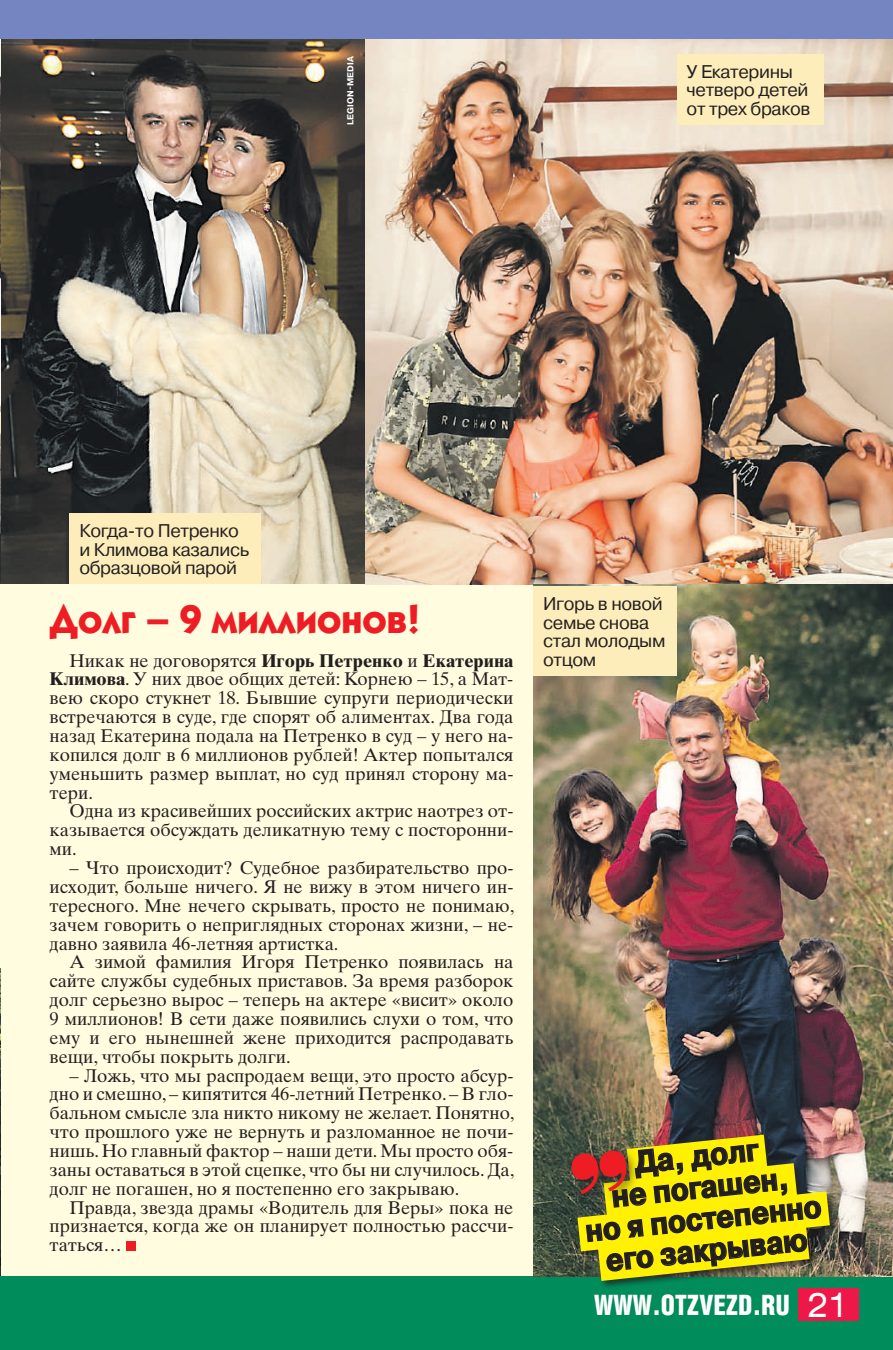
<style>
.page{position:relative;width:893px;height:1350px;background:#fff}
.page>*{position:absolute;margin:0;border:0;box-sizing:border-box;transform-origin:0 0}
.t1{font:700 40.25px "Kabel C";color:#ee1d23}
.t2{font:700 31.5px/31.5px "Pragmatica";color:#231f20;text-align:center;scale:.9 1}
.t3{font:900 28.18px "Helios Cond";color:#fff;scale:.92 1}
.t4{font:18.38px/18.9px "Times Ten LTCYR";color:#231f20;text-align:justify}
.t5{font:18.38px/18.4px "Pragmatica C";letter-spacing:-.02em;color:#231f20}
.t6{font:700 8.75px "Pragmatica";letter-spacing:.01em;color:#fff}
.s1{font-weight:700}
.s2{font-family:"Helios Ext";font-weight:400;font-size:33.43px}
</style>
<div class="page">
<div style="left:0;top:1250px;width:893px;height:99px;background:#008c5b"></div>
<div style="left:0;top:0;width:893px;height:40px;background:#7585c1"></div>
<div style="left:798px;top:1288px;width:60px;height:32px;background:#ed1748"></div>
<img style="left:0;top:40px;width:365px;height:544px">
<div style="left:0;top:584px;width:853px;height:691px;background:#fffce0"></div>
<div style="left:126px;top:1241px;width:10px;height:10px;background:#ee1d23"></div>
<img style="left:0;top:968px;width:1px;height:307px">
<img style="left:365px;top:40px;width:528px;height:544px">
<img style="left:533px;top:584px;width:360px;height:692px">
<div style="left:533px;top:586px;width:144px;height:89px;background:#fdedbb"></div>
<div style="left:677px;top:54px;width:146px;height:71px;background:#fdedbb"></div>
<div style="left:69px;top:513px;width:192px;height:71px;background:#fdedbb"></div>
<img style="left:542px;top:1114px;width:323px;height:187px">
<p class="t6" style="left:345px;top:125px;width:70px;rotate:-90deg">Legion-Media</p>
<p class="t5" style="left:687px;top:63px;width:125px">У Екатерины четверо детей от трех браков</p>
<p class="t5" style="left:79px;top:522px;width:171px">Когда-то Петренко и Климова казались образцовой парой</p>
<h1 class="t1" style="left:50px;top:594px;width:372px">Долг – 9 миллионов!</h1>
<p class="t4" style="left:50px;top:650px;width:465px;text-indent:20px">Никак не договорятся <span class="s1">Игорь Петренко</span> и <span class="s1">Екатерина Климова</span>. У них двое общих детей: Корнею – 15, а Мат&shy;вею скоро стукнет 18. Бывшие супруги периодически встречаются в суде, где спорят об алиментах. Два года назад Екатерина подала на Петренко в суд – у него на&shy;копился долг в 6 миллионов рублей! Актер попытался уменьшить размер выплат, но суд принял сторону ма&shy;тери.</p>
<p class="t4" style="left:50px;top:801px;width:465px;text-indent:20px">Одна из красивейших российских актрис наотрез от&shy;казывается обсуждать деликатную тему с посторонни&shy;ми.</p>
<p class="t4" style="left:50px;top:858px;width:466px;text-indent:20px">– Что происходит? Судебное разбирательство про&shy;исходит, больше ничего. Я не вижу в этом ничего ин&shy;тересного. Мне нечего скрывать, просто не понимаю, зачем говорить о неприглядных сторонах жизни, – не&shy;давно заявила 46-летняя артистка.</p>
<p class="t4" style="left:50px;top:952px;width:465px;text-indent:20px">А зимой фамилия Игоря Петренко появилась на сайте службы судебных приставов. За время разборок долг серьезно вырос – теперь на актере «висит» около 9 миллионов! В сети даже появились слухи о том, что ему и его нынешней жене приходится распродавать вещи, чтобы покрыть долги.</p>
<p class="t4" style="left:50px;top:1065px;width:466px;text-indent:20px">– Ложь, что мы распродаем вещи, это просто абсур&shy;дно и смешно, – кипятится 46-летний Петренко. – В гло&shy;бальном смысле зла никто никому не желает. Понятно, что прошлого уже не вернуть и разломанное не почи&shy;нишь. Но главный фактор – наши дети. Мы просто обя&shy;заны оставаться в этой сцепке, что бы ни случилось. Да, долг не погашен, но я постепенно его закрываю.</p>
<p class="t4" style="left:50px;top:1197px;width:465px;text-indent:20px">Правда, звезда драмы «Водитель для Веры» пока не признается, когда же он планирует полностью рассчи&shy;таться…</p>
<p class="t5" style="left:543px;top:595px;width:124px">Игорь в новой семье снова стал молодым отцом</p>
<h2 class="t2" style="left:577px;top:1152px;width:265px;rotate:-6deg">Да, долг<br>не погашен,<br>но я постепенно его закрываю</h2>
<h3 class="t3" style="left:594px;top:1288px;width:279px">WWW.OTZVEZD.RU <span class="s2">21</span></h3>
</div>
